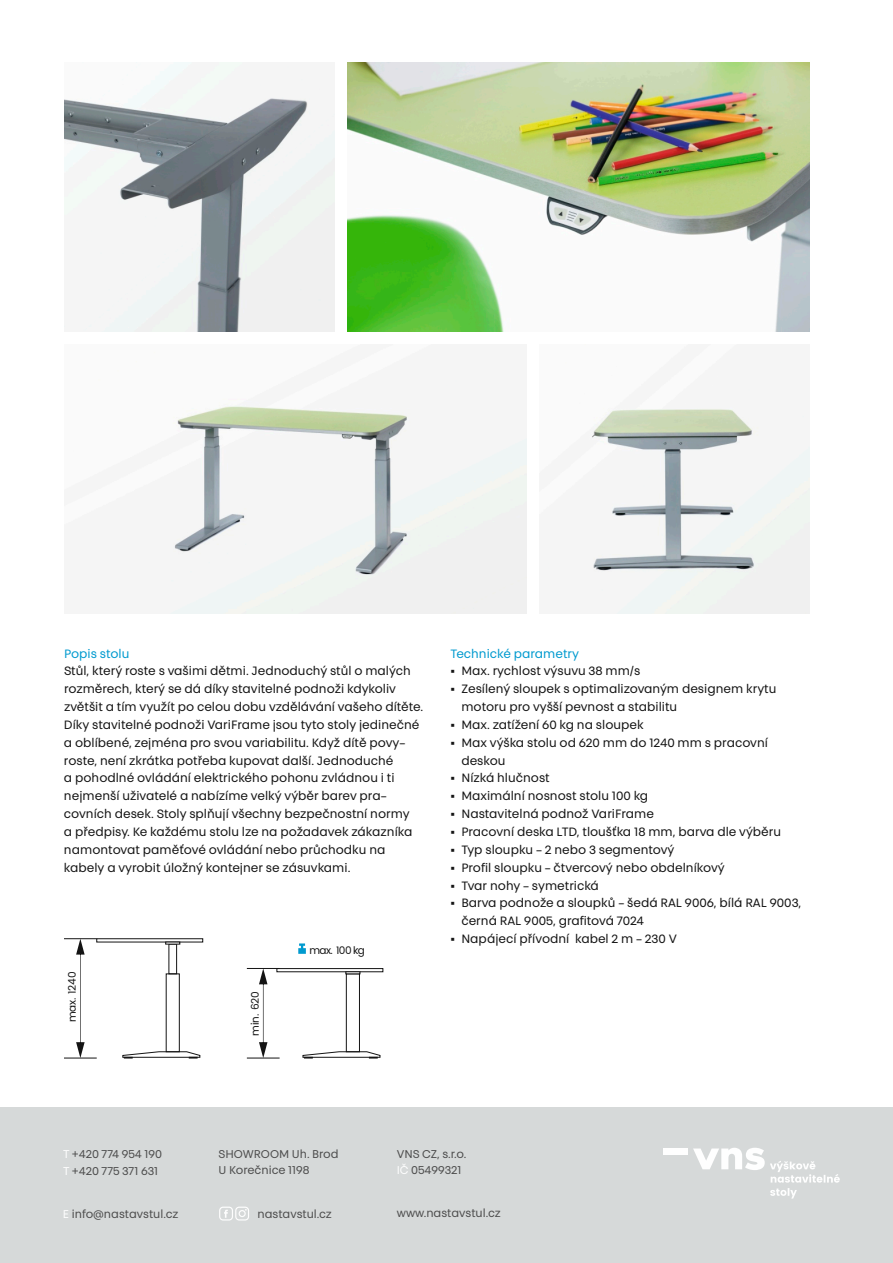
<style>
.page{position:relative;width:893px;height:1263px;background:#fff}
.page>*{position:absolute;margin:0;border:0;box-sizing:border-box;transform-origin:0 0}
.t1{font:12px/17.9px "Touche";color:#141414}
.t2{font:12px "Touche";color:#009acf}
.t3{font:11.25px/16.4px "Touche";color:#4d4d4d}
.t4{font:10.5px "Poppins";color:#141414}
.s1{color:#fefefe}
</style>
<div class="page">
<svg style="left:122px;top:1051px;width:79px;height:7px"></svg>
<svg style="left:302px;top:1051px;width:79px;height:7px"></svg>
<div style="left:166px;top:973px;width:14px;height:79px;border:1px solid #141414"></div>
<div style="left:346px;top:973px;width:14px;height:79px;border:1px solid #141414"></div>
<div style="left:168px;top:944px;width:9px;height:30px;border:1px solid #141414"></div>
<div style="left:96px;top:938px;width:107px;height:4px;border:1px solid #141414"></div>
<div style="left:276px;top:968px;width:107px;height:4px;border:1px solid #141414"></div>
<svg style="left:165px;top:941px;width:16px;height:4px"></svg>
<svg style="left:345px;top:971px;width:16px;height:4px"></svg>
<hr style="left:64px;top:938px;width:33px;height:1px;background:#141414">
<hr style="left:64px;top:1058px;width:33px;height:1px;background:#141414">
<svg style="left:76px;top:939px;width:9px;height:119px"></svg>
<hr style="left:247px;top:968px;width:33px;height:1px;background:#141414">
<hr style="left:247px;top:1058px;width:33px;height:1px;background:#141414">
<svg style="left:259px;top:969px;width:8px;height:89px"></svg>
<svg style="left:298px;top:943px;width:8px;height:11px"></svg>
<img style="left:169px;top:380px;width:357px;height:234px">
<img style="left:347px;top:62px;width:463px;height:270px">
<img style="left:64px;top:62px;width:270px;height:270px">
<img style="left:548px;top:362px;width:262px;height:252px">
<div style="left:0;top:1107px;width:893px;height:156px;background:#d6d9d9"></div>
<div style="left:663px;top:1148px;width:25px;height:7px;background:#fefefe"></div>
<svg style="left:693px;top:1148px;width:147px;height:50px"></svg>
<svg style="left:219px;top:1206px;width:30px;height:14px"></svg>
<p class="t2" style="left:64px;top:648px;width:67px">Popis stolu</p>
<p class="t1" style="left:64px;top:663px;width:361px">Stůl, který roste s vašimi dětmi. Jednoduchý stůl o malých rozměrech, který se dá díky stavitelné podnoži kdykoliv zvětšit a tím využít po celou dobu vzdělávání vašeho dítěte.<br>Díky stavitelné podnoži VariFrame jsou tyto stoly jedinečné a oblíbené, zejména pro svou variabilitu. Když dítě povy– roste, není zkrátka potřeba kupovat další. Jednoduché<br>a pohodlné ovládání elektrického pohonu zvládnou i ti nejmenší uživatelé a nabízíme velký výběr barev pra– covních desek. Stoly splňují všechny bezpečnostní normy<br>a předpisy. Ke každému stolu lze na požadavek zákazníka namontovat paměťové ovládání nebo průchodku na kabely a vyrobit úložný kontejner se zásuvkami.</p>
<p class="t4" style="left:66px;top:1022px;width:53px;rotate:-90deg">max. 1240</p>
<p class="t4" style="left:249px;top:1036px;width:46px;rotate:-90deg">min. 620</p>
<p class="t4" style="left:309px;top:944px;width:57px">max. 100 kg</p>
<p class="t2" style="left:450px;top:648px;width:130px">Technické parametry</p>
<p class="t1" style="left:450px;top:663px;width:192px">▪ Max. rychlost výsuvu 38 mm/s</p>
<p class="t1" style="left:461px;top:681px;width:317px;text-indent:-11px">▪ Zesílený sloupek s optimalizovaným designem krytu motoru pro vyšší pevnost a stabilitu</p>
<p class="t1" style="left:450px;top:717px;width:195px">▪ Max. zatížení 60 kg na sloupek</p>
<p class="t1" style="left:461px;top:735px;width:308px;text-indent:-11px">▪ Max výška stolu od 620 mm do 1240 mm s pracovní deskou</p>
<p class="t1" style="left:450px;top:770px;width:101px">▪ Nízká hlučnost</p>
<p class="t1" style="left:450px;top:788px;width:199px">▪ Maximální nosnost stolu 100 kg</p>
<p class="t1" style="left:450px;top:806px;width:205px">▪ Nastavitelná podnož VariFrame</p>
<p class="t1" style="left:450px;top:824px;width:332px">▪ Pracovní deska LTD, tloušťka 18 mm, barva dle výběru</p>
<p class="t1" style="left:450px;top:842px;width:226px">▪ Typ sloupku – 2 nebo 3 segmentový</p>
<p class="t1" style="left:450px;top:859px;width:276px">▪ Profil sloupku – čtvercový nebo obdelníkový</p>
<p class="t1" style="left:450px;top:877px;width:150px">▪ Tvar nohy – symetrická</p>
<p class="t1" style="left:461px;top:895px;width:341px;text-indent:-11px">▪ Barva podnože a sloupků – šedá RAL 9006, bílá RAL 9003, černá RAL 9005, grafitová 7024</p>
<p class="t1" style="left:450px;top:931px;width:228px">▪ Napájecí přívodní kabel 2 m – 230 V</p>
<p class="t3" style="left:219px;top:1147px;width:122px">SHOWROOM Uh. Brod<br>U Korečnice 1198</p>
<p class="t3" style="left:397px;top:1147px;width:71px">VNS CZ, s.r.o.<br><span class="s1">IČ</span> 05499321</p>
<p class="t3" style="left:257px;top:1207px;width:76px">nastavstul.cz</p>
<p class="t3" style="left:63px;top:1147px;width:100px"><span class="s1">T</span> +420 774 954 190<br><span class="s1">T</span> +420 775 371 631</p>
<p class="t3" style="left:63px;top:1206px;width:117px"><span class="s1">E</span> info@nastavstul.cz</p>
<p class="t3" style="left:397px;top:1206px;width:105px">www.nastavstul.cz</p>
</div>
